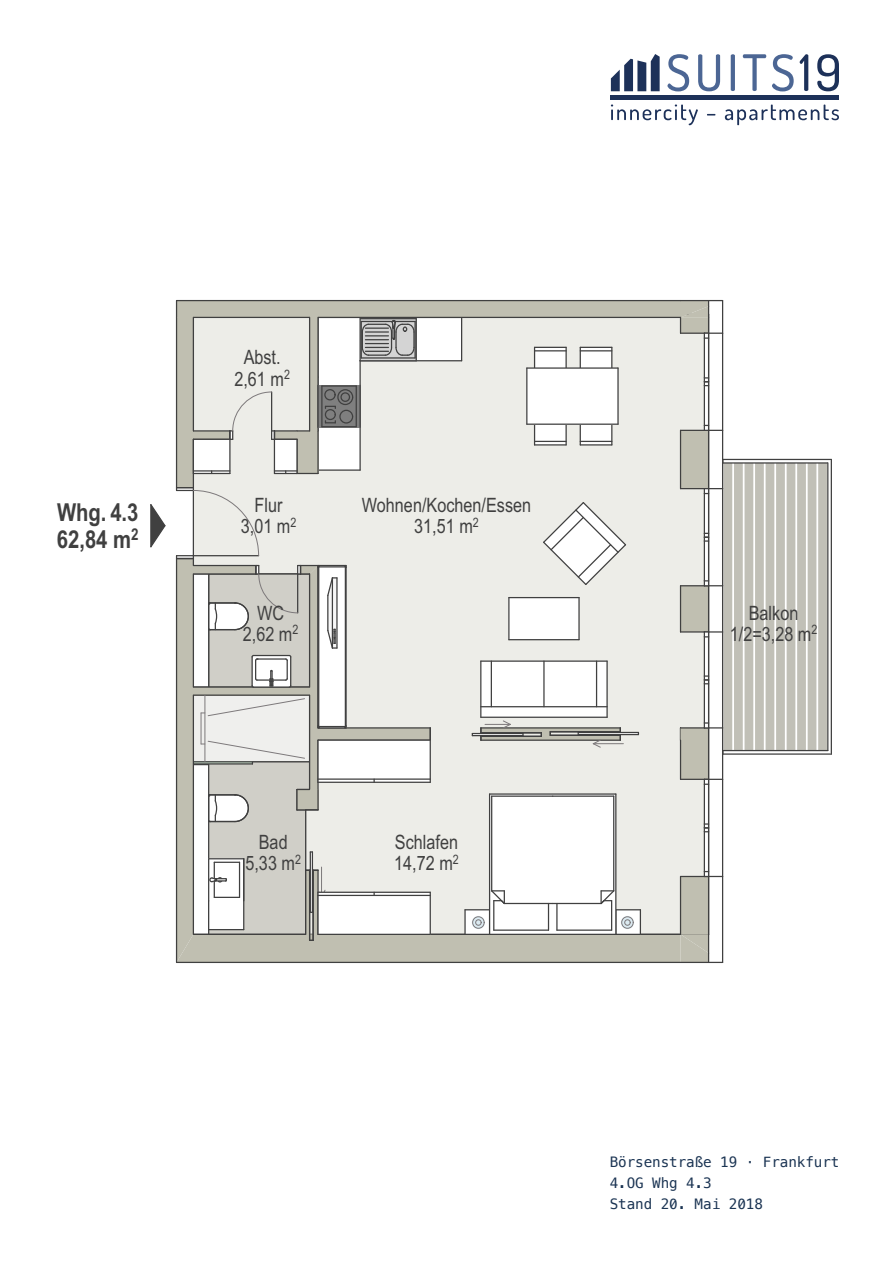
<style>
.page{position:relative;width:893px;height:1263px;background:#fff}
.page>*{position:absolute;margin:0;border:0;box-sizing:border-box;transform-origin:0 0}
.t1{font:700 24.75px/27px "Arial Narrow";color:#404040}
.t2{font:19.8px/21.6px "Arial Narrow";color:#404040;text-align:center}
.t3{font:14.25px/21px "Menlo";letter-spacing:-.005em;color:#1b3453}
</style>
<div class="page">
<svg style="left:611px;top:104px;width:87px;height:21px"></svg>
<svg style="left:707px;top:114px;width:8px;height:2px"></svg>
<svg style="left:725px;top:105px;width:114px;height:20px"></svg>
<svg style="left:667px;top:54px;width:22px;height:37px"></svg>
<svg style="left:698px;top:54px;width:22px;height:37px"></svg>
<svg style="left:731px;top:54px;width:4px;height:37px"></svg>
<svg style="left:743px;top:54px;width:23px;height:37px"></svg>
<svg style="left:772px;top:54px;width:22px;height:37px"></svg>
<svg style="left:800px;top:54px;width:8px;height:37px"></svg>
<svg style="left:817px;top:54px;width:22px;height:37px"></svg>
<svg style="left:611px;top:54px;width:49px;height:37px"></svg>
<hr style="left:611px;top:96px;width:228px;height:4px;background:#1d3159">
<hr style="left:831px;top:459px;width:1px;height:295px;background:#404040">
<svg style="left:150px;top:504px;width:16px;height:44px"></svg>
<svg style="left:176px;top:300px;width:655px;height:663px"></svg>
<p class="t1" style="left:57px;top:501px;width:83px">Whg. 4.3<br>62,84 m<sup>2</sup></p>
<p class="t2" style="left:234px;top:348px;width:57px">Abst.<br>2,61 m<sup>2</sup></p>
<p class="t2" style="left:241px;top:495px;width:57px">Flur<br>3,01 m<sup>2</sup></p>
<p class="t2" style="left:243px;top:603px;width:57px">WC<br>2,62 m<sup>2</sup></p>
<p class="t2" style="left:362px;top:495px;width:171px">Wohnen/Kochen/Essen<br>31,51 m<sup>2</sup></p>
<p class="t2" style="left:245px;top:832px;width:57px">Bad<br>5,33 m<sup>2</sup></p>
<p class="t2" style="left:394px;top:832px;width:66px;text-align:left">Schlafen<br>14,72 m<sup>2</sup></p>
<p class="t2" style="left:730px;top:603px;width:89px">Balkon<br>1/2=3,28 m<sup>2</sup></p>
<p class="t3" style="left:610px;top:1152px;width:231px">Börsenstraße 19 · Frankfurt<br>4.OG Whg 4.3<br>Stand 20. Mai 2018</p>
</div>
